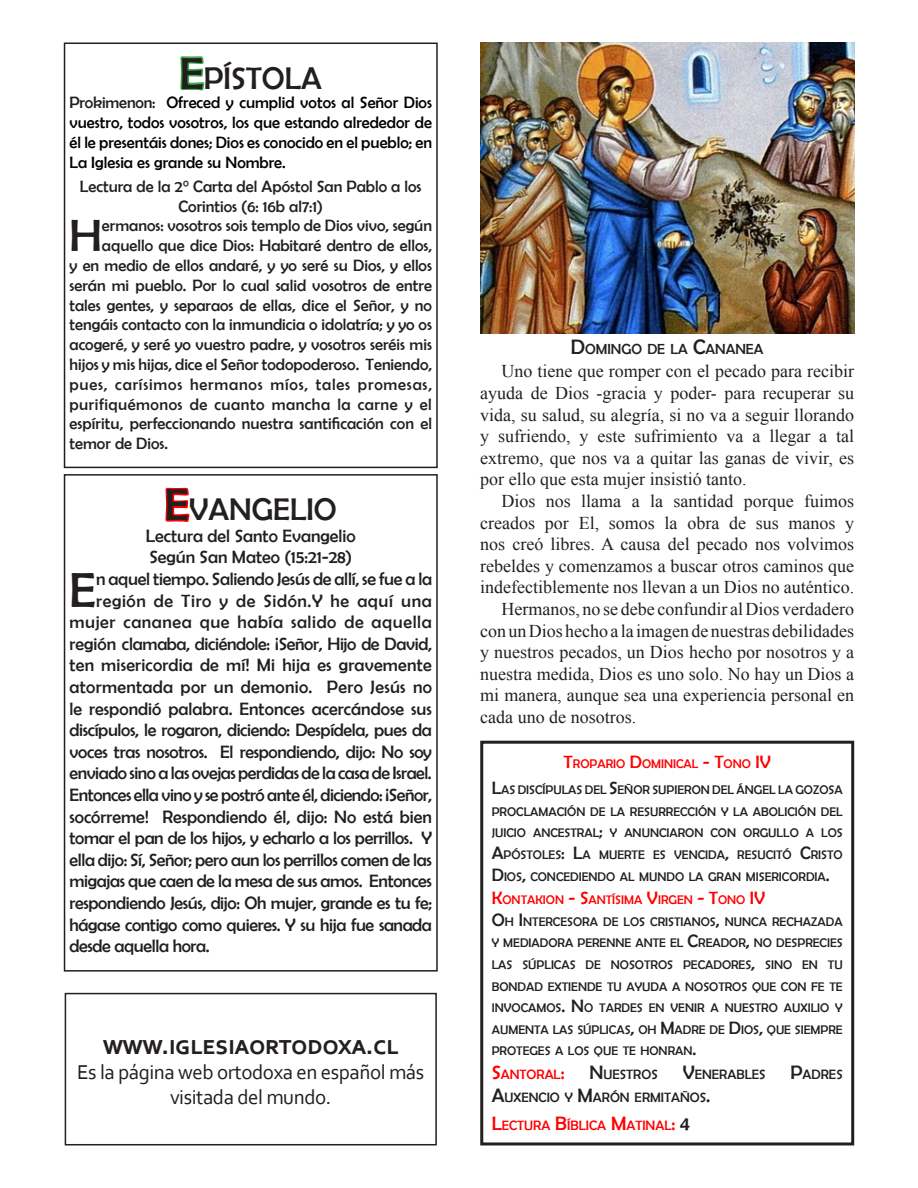
<style>
.page{position:relative;width:918px;height:1188px;background:#fff}
.page>*{position:absolute;margin:0;border:0;box-sizing:border-box;transform-origin:0 0}
.t1{font:49.5px "Berlin Sans FB";color:#231f20}
.t2{font:45.3px "Berlin Sans FB";color:#231f20}
.t3{font:31.5px "Berlin Sans FB";color:#231f20}
.t4{font:700 27px "Corbel";letter-spacing:-.02em;color:#231f20}
.t5{font:21px/25.2px "Corbel";letter-spacing:-.02em;color:#231f20;text-align:center}
.t6{font:18px/21.6px "Times New Roman";color:#231f20;text-align:justify}
.t7{font:18px "Berlin Sans FB";letter-spacing:-.02em;color:#231f20}
.t8{font:18px "Berlin Sans FB";color:#231f20}
.t9{font:18px "Berlin Sans FB";letter-spacing:.035em;color:#231f20}
.t10{font:18px "Berlin Sans FB";letter-spacing:.005em;color:#231f20}
.t11{font:18px "Berlin Sans FB";letter-spacing:.01em;color:#231f20}
.t12{font:18px "Berlin Sans FB";letter-spacing:.015em;color:#231f20}
.t13{font:16.5px/19.8px "Berlin Sans FB";color:#231f20;text-align:center}
.t14{font:16.5px/19.8px "Berlin Sans FB";color:#000;text-align:justify}
.t15{font:16.5px "Berlin Sans FB";letter-spacing:.05em;color:#231f20}
.t16{font:16.5px "Berlin Sans FB";letter-spacing:.03em;color:#231f20}
.t17{font:14.7px "Berlin Sans FB";color:#231f20}
.Estilo_de_párrafo_1{font:13.65px "Berlin Sans FB";color:#231f20}
.sac{font:13.65px "Berlin Sans FB";color:#f00}
.Estilo_de_párrafo_1-2{font:13.65px "Berlin Sans FB";color:#f00}
.Estilo_de_párrafo_1-3{font:12.6px/21.6px "Berlin Sans FB";color:#231f20;text-align:justify}
.Estilo_de_párrafo_1-4{font:12.6px "Berlin Sans FB";color:#f00}
.s1{font-size:45px}
.s2{color:#231f20}
.s3{font-size:21px}
.s4{font-size:18px}
.s5{font-size:19.5px}
.s6{font-size:19.5px;color:#231f20}
</style>
<div class="page">
<svg style="left:179px;top:42px;width:27px;height:49px"></svg>
<div style="left:64px;top:43px;width:374px;height:425px;border:2px solid #231f20"></div>
<svg style="left:164px;top:465px;width:27px;height:57px"></svg>
<div style="left:64px;top:474px;width:374px;height:498px;border:2px solid #231f20"></div>
<div style="left:65px;top:993px;width:372px;height:152px;border:2px solid #231f20"></div>
<div style="left:480px;top:741px;width:374px;height:404px;border:3px solid #231f20"></div>
<img style="left:480px;top:43px;width:374px;height:291px">
<p class="t3" style="left:180px;top:60px;width:144px"><span class="s1">E</span>PÍSTOLA</p>
<p class="t14" style="left:70px;top:93px;width:364px"><span class="s2">Prokimenon:</span> Ofreced y cumplid votos al Señor Dios vuestro, todos vosotros, los que estando alrededor de él le presentáis dones; Dios es conocido en el pueblo; en La Iglesia es grande su Nombre.</p>
<p class="t13" style="left:80px;top:176px;width:343px">Lectura de la 2° Carta del Apóstol San Pablo a los<br>Corintios (6: 16b al7:1)</p>
<p class="t2" style="left:70px;top:211px;width:34px">H</p>
<p class="t13" style="left:102px;top:216px;width:332px">ermanos: vosotros sois templo de Dios vivo, según</p>
<p class="t13" style="left:102px;top:236px;width:331px">aquello que dice Dios: Habitaré dentro de ellos,</p>
<p class="t13" style="left:70px;top:255px;width:364px">y en medio de ellos andaré, y yo seré su Dios, y ellos</p>
<p class="t13" style="left:70px;top:275px;width:364px">serán mi pueblo. Por lo cual salid vosotros de entre</p>
<p class="t13" style="left:70px;top:295px;width:364px">tales gentes, y separaos de ellas, dice el Señor, y no</p>
<p class="t13" style="left:70px;top:315px;width:364px">tengáis contacto con la inmundicia o idolatría; y yo os</p>
<p class="t13" style="left:70px;top:335px;width:364px">acogeré, y seré yo vuestro padre, y vosotros seréis mis</p>
<p class="t13" style="left:70px;top:354px;width:364px">hijos y mis hijas, dice el Señor todopoderoso. Teniendo,</p>
<p class="t15" style="left:70px;top:375px;width:364px">pues, carísimos hermanos míos, tales promesas,</p>
<p class="t16" style="left:70px;top:395px;width:364px">purifiquémonos de cuanto mancha la carne y el</p>
<p class="t13" style="left:70px;top:414px;width:364px">espíritu, perfeccionando nuestra santificación con el</p>
<p class="t13" style="left:70px;top:434px;width:100px">temor de Dios.</p>
<p class="t3" style="left:165px;top:492px;width:173px"><span class="s1">E</span>VANGELIO</p>
<p class="t8" style="left:146px;top:526px;width:211px">Lectura del Santo Evangelio</p>
<p class="t8" style="left:149px;top:547px;width:204px">Según San Mateo (15:21-28)</p>
<p class="t1" style="left:70px;top:562px;width:28px">E</p>
<p class="t7" style="left:96px;top:569px;width:337px">n aquel tiempo. Saliendo Jesús de allí, se fue a la</p>
<p class="t9" style="left:96px;top:590px;width:337px">región de Tiro y de Sidón.Y he aquí una</p>
<p class="t9" style="left:70px;top:612px;width:364px">mujer cananea que había salido de aquella</p>
<p class="t7" style="left:70px;top:634px;width:364px">región clamaba, diciéndole: ¡Señor, Hijo de David,</p>
<p class="t11" style="left:70px;top:655px;width:364px">ten misericordia de mí! Mi hija es gravemente</p>
<p class="t12" style="left:70px;top:677px;width:364px">atormentada por un demonio. Pero Jesús no</p>
<p class="t10" style="left:70px;top:698px;width:364px">le respondió palabra. Entonces acercándose sus</p>
<p class="t7" style="left:70px;top:720px;width:364px">discípulos, le rogaron, diciendo: Despídela, pues da</p>
<p class="t7" style="left:70px;top:742px;width:364px">voces tras nosotros. El respondiendo, dijo: No soy</p>
<p class="t7" style="left:70px;top:763px;width:364px">enviado sino a las ovejas perdidas de la casa de Israel.</p>
<p class="t7" style="left:70px;top:785px;width:364px">Entonces ella vino y se postró ante él, diciendo: ¡Señor,</p>
<p class="t8" style="left:70px;top:806px;width:364px">socórreme! Respondiendo él, dijo: No está bien</p>
<p class="t7" style="left:70px;top:828px;width:364px">tomar el pan de los hijos, y echarlo a los perrillos. Y</p>
<p class="t7" style="left:70px;top:850px;width:364px">ella dijo: Sí, Señor; pero aun los perrillos comen de las</p>
<p class="t7" style="left:70px;top:871px;width:364px">migajas que caen de la mesa de sus amos. Entonces</p>
<p class="t7" style="left:70px;top:893px;width:364px">respondiendo Jesús, dijo: Oh mujer, grande es tu fe;</p>
<p class="t7" style="left:70px;top:914px;width:364px">hágase contigo como quieres. Y su hija fue sanada</p>
<p class="t7" style="left:70px;top:936px;width:142px">desde aquella hora.</p>
<p class="t4" style="left:103px;top:1028px;width:298px">www.iglesiaortodoxa.cl</p>
<p class="t5" style="left:77px;top:1059px;width:349px">Es la página web ortodoxa en español más visitada del mundo.</p>
<p class="t17" style="left:571px;top:341px;width:194px"><span class="s3">D</span>OMINGO DE LA <span class="s3">C</span>ANANEA</p>
<p class="t6" style="left:480px;top:360px;width:375px;text-indent:21px">Uno tiene que romper con el pecado para recibir ayuda de Dios -gracia y poder- para recuperar su vida, su salud, su alegría, si no va a seguir llorando y sufriendo, y este sufrimiento va a llegar a tal extremo, que nos va a quitar las ganas de vivir, es por ello que esta mujer insistió tanto.</p>
<p class="t6" style="left:480px;top:490px;width:375px;text-indent:21px">Dios nos llama a la santidad porque fuimos creados por El, somos la obra de sus manos y nos creó libres. A causa del pecado nos volvimos rebeldes y comenzamos a buscar otros caminos que indefectiblemente nos llevan a un Dios no auténtico.</p>
<p class="t6" style="left:480px;top:598px;width:375px;text-indent:21px">Hermanos, no se debe confundir al Dios verdadero con un Dios hecho a la imagen de nuestras debilidades y nuestros pecados, un Dios hecho por nosotros y a nuestra medida, Dios es uno solo. No hay un Dios a mi manera, aunque sea una experiencia personal en cada uno de nosotros.</p>
<p class="Estilo_de_párrafo_1-4" style="left:564px;top:757px;width:200px"><span class="s4">T</span>ROPARIO <span class="s4">D</span>OMINICAL <span class="s4">- T</span>ONO <span class="s4">IV</span></p>
<p class="Estilo_de_párrafo_1-3" style="left:492px;top:779px;width:352px"><span class="s4">L</span>AS DISCÍPULAS DEL <span class="s4">S</span>EÑOR SUPIERON DEL ÁNGEL LA GOZOSA PROCLAMACIÓN DE LA RESURRECCIÓN Y LA ABOLICIÓN DEL JUICIO ANCESTRAL<span class="s4">;</span> Y ANUNCIARON CON ORGULLO A LOS <span class="s4">A</span>PÓSTOLES<span class="s4">: L</span>A MUERTE ES VENCIDA<span class="s4">,</span> RESUCITÓ <span class="s4">C</span>RISTO <span class="s4">D</span>IOS<span class="s4">,</span> CONCEDIENDO AL MUNDO LA GRAN MISERICORDIA<span class="s4">.</span></p>
<p class="Estilo_de_párrafo_1-4" style="left:492px;top:893px;width:267px"><span class="s4">K</span>ONTAKION <span class="s4">- S</span>ANTÍSIMA <span class="s4">V</span>IRGEN <span class="s4">- T</span>ONO <span class="s4">IV</span></p>
<p class="Estilo_de_párrafo_1-3" style="left:492px;top:911px;width:352px"><span class="s4">O</span>H <span class="s4">I</span>NTERCESORA DE LOS CRISTIANOS<span class="s4">,</span> NUNCA RECHAZADA Y MEDIADORA PERENNE ANTE EL <span class="s4">C</span>READOR<span class="s4">,</span> NO DESPRECIES LAS SÚPLICAS DE</p>
<p class="Estilo_de_párrafo_1-3" style="left:492px;top:954px;width:352px;text-indent:119px">NOSOTROS PECADORES<span class="s4">,</span> SINO EN TU BONDAD EXTIENDE TU AYUDA A NOSOTROS QUE CON FE TE INVOCAMOS<span class="s4">. N</span>O TARDES EN VENIR A NUESTRO AUXILIO Y AUMENTA LAS SÚPLICAS<span class="s4">,</span> OH <span class="s4">M</span>ADRE DE <span class="s4">D</span>IOS<span class="s4">,</span> QUE SIEMPRE PROTEGES A LOS QUE TE HONRAN<span class="s4">.</span></p>
<p class="Estilo_de_párrafo_1-2" style="left:492px;top:1066px;width:74px"><span class="s5">S</span>ANTORAL<span class="s5">:</span></p>
<p class="Estilo_de_párrafo_1" style="left:590px;top:1066px;width:70px"><span class="s5">N</span>UESTROS</p>
<p class="Estilo_de_párrafo_1" style="left:683px;top:1066px;width:84px"><span class="s5">V</span>ENERABLES</p>
<p class="Estilo_de_párrafo_1" style="left:790px;top:1066px;width:54px"><span class="s5">P</span>ADRES</p>
<p class="Estilo_de_párrafo_1" style="left:492px;top:1090px;width:220px"><span class="s5">A</span>UXENCIO Y <span class="s5">M</span>ARÓN ERMITAÑOS<span class="s5">.</span></p>
<p class="sac" style="left:492px;top:1118px;width:200px"><span class="s5">L</span>ECTURA <span class="s5">B</span>ÍBLICA <span class="s5">M</span>ATINAL<span class="s5">:</span> <span class="s6">4</span></p>
</div>
